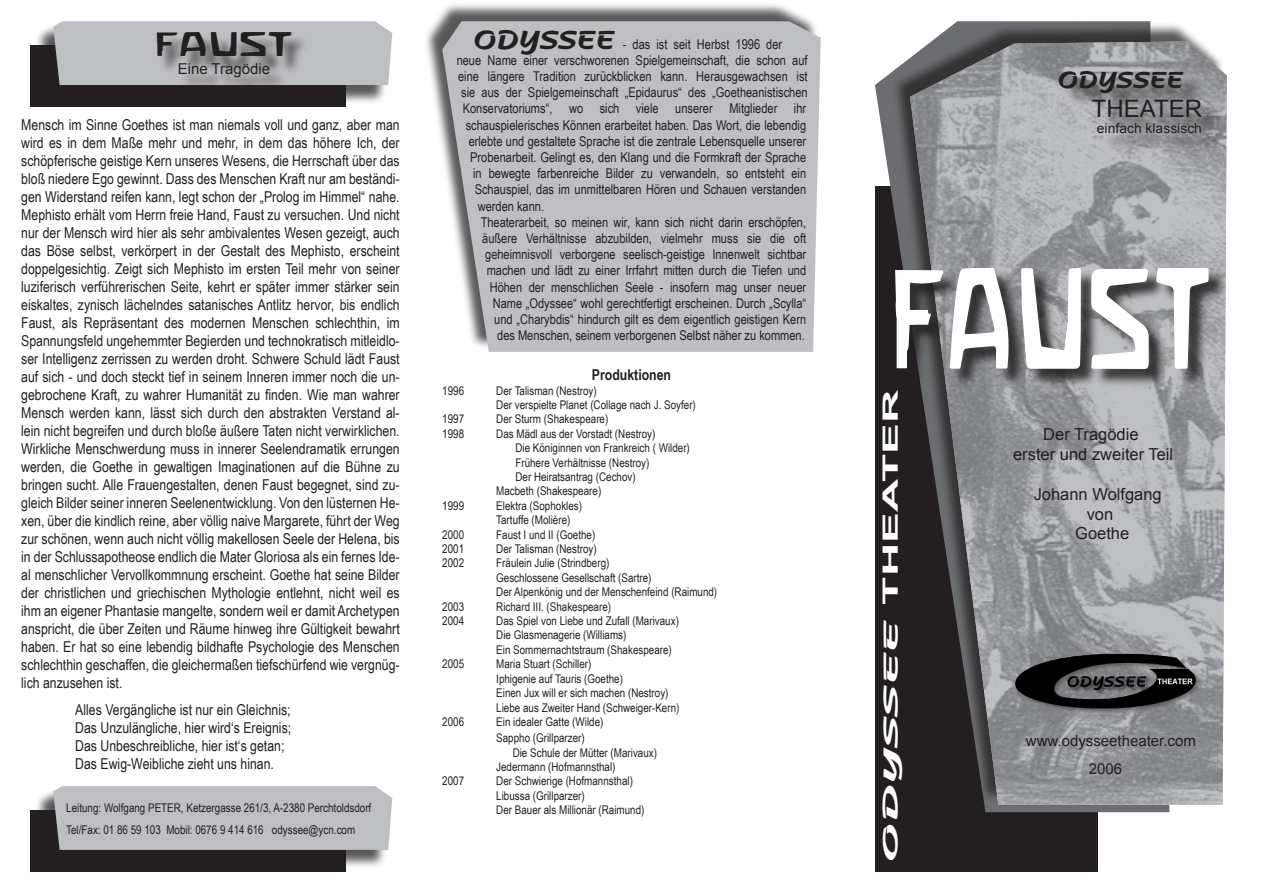
<style>
.page{position:relative;width:1263px;height:893px;background:#fff}
.page>*{position:absolute;margin:0;border:0;box-sizing:border-box;transform-origin:0 0}
.Textabsatz{font:126px "Anthroposophic Style";color:#fff;scale:.83 1}
.t1{font:30px "Anthroposophic Style";color:#231f20;scale:1.5 1}
.t2{font:700 24px "Agfa Nadianne";color:#231f20}
.t3{font:24px "Arial";color:#231f20}
.t4{font:700 21px "Agfa Nadianne";color:#fff;scale:2.2 1}
.t5{font:16.5px "Arial";color:#231f20}
.t6{font:15px/18px "Arial Narrow";color:#231f20;text-align:justify}
.t7{font:15px "Arial";color:#231f20}
.t8{font:700 15px "Arial Narrow";color:#231f20}
.t9{font:13.5px/16.2px "Arial Narrow";color:#231f20;text-align:right}
.t10{font:13.5px "Arial";color:#231f20}
.t11{font:12px "Arial Narrow";color:#231f20}
.s1{font-family:"Agfa Nadianne";font-weight:700;font-size:27px}
.s2{font-family:"Arial"}
</style>
<div class="page">
<div style="left:31px;top:45px;width:315px;height:62px;background:#231f20"></div>
<div style="left:34px;top:22px;width:357px;height:84px;background:#231f20;opacity:.75"></div>
<div style="left:53px;top:21px;width:339px;height:64px;background:#bebfc2"></div>
<div style="left:423px;top:1px;width:397px;height:350px;background:#231f20;opacity:.75"></div>
<svg style="left:442px;top:21px;width:379px;height:331px;background:#bebfc2"></svg>
<div style="left:158px;top:33px;width:153px;height:63px;background:#231f20;opacity:.75"></div>
<div style="left:875px;top:186px;width:222px;height:686px;background:#231f20"></div>
<svg style="left:875px;top:21px;width:294px;height:791px"></svg>
<div style="left:890px;top:22px;width:335px;height:781px;background:#231f20;opacity:.75"></div>
<img style="left:910px;top:41px;width:317px;height:764px">
<img style="left:1011px;top:649px;width:189px;height:64px">
<div style="left:31px;top:810px;width:315px;height:62px;background:#231f20"></div>
<div style="left:34px;top:787px;width:357px;height:84px;background:#231f20;opacity:.75"></div>
<div style="left:53px;top:786px;width:339px;height:64px;background:#bebfc2"></div>
<div style="left:1065px;top:73px;width:160px;height:80px;background:#231f20;opacity:.75"></div>
<div style="left:896px;top:268px;width:333px;height:121px;background:#231f20;opacity:.85"></div>
<p class="t9" style="left:473px;top:35px;width:310px"><span class="s1">ODYSSEE</span> - das ist seit Herbst 1996 der</p>
<p class="t9" style="left:457px;top:51px;width:352px">neue Name einer verschworenen Spielgemeinschaft, die schon auf</p>
<p class="t9" style="left:458px;top:68px;width:351px">eine längere Tradition zurückblicken kann. Herausgewachsen ist</p>
<p class="t9" style="left:461px;top:84px;width:348px">sie aus der Spielgemeinschaft „Epidaurus“ des „Goetheanistischen</p>
<p class="t9" style="left:463px;top:100px;width:345px">Konservatoriums“, wo sich viele unserer Mitglieder ihr</p>
<p class="t9" style="left:466px;top:116px;width:342px">schauspielerisches Können erarbeitet haben. Das Wort, die lebendig</p>
<p class="t9" style="left:469px;top:132px;width:339px">erlebte und gestaltete Sprache ist die zentrale Lebensquelle unserer</p>
<p class="t9" style="left:470px;top:149px;width:338px">Probenarbeit. Gelingt es, den Klang und die Formkraft der Sprache</p>
<p class="t9" style="left:473px;top:165px;width:335px">in bewegte farbenreiche Bilder zu verwandeln, so entsteht ein</p>
<p class="t9" style="left:475px;top:181px;width:333px">Schauspiel, das im unmittelbaren Hören und Schauen verstanden</p>
<p class="t9" style="left:478px;top:197px;width:68px">werden kann.</p>
<p class="t9" style="left:481px;top:213px;width:327px">Theaterarbeit, so meinen wir, kann sich nicht darin erschöpfen, äußere Verhältnisse abzubilden, vielmehr muss sie die oft geheimnisvoll verborgene seelisch-geistige Innenwelt sichtbar machen und lädt zu einer Irrfahrt mitten durch die Tiefen und Höhen der menschlichen Seele - insofern mag unser neuer Name „Odyssee“ wohl gerechtfertigt erscheinen. Durch „Scylla“ und „Charybdis“ hindurch gilt es dem eigentlich geistigen Kern des Menschen, seinem verborgenen Selbst näher zu kommen.</p>
<p class="t1" style="left:155px;top:27px;width:94px">FAUST</p>
<p class="t7" style="left:178px;top:59px;width:94px">Eine Tragödie</p>
<p class="t2" style="left:1057px;top:65px;width:127px">ODYSSEE</p>
<p class="t3" style="left:1092px;top:93px;width:112px">THEATER</p>
<p class="t6" style="left:21px;top:115px;width:380px">Mensch im Sinne Goethes ist man niemals voll und ganz, aber man</p>
<p class="t10" style="left:1097px;top:120px;width:107px">einfach klassisch</p>
<p class="t6" style="left:21px;top:133px;width:380px">wird es in dem Maße mehr und mehr, in dem das höhere Ich, der schöpferische geistige Kern unseres Wesens, die Herrschaft über das bloß niedere Ego gewinnt. Dass des Menschen Kraft nur am beständi&shy;gen Widerstand reifen kann, legt schon der „Prolog im Himmel“ nahe.<br>Mephisto erhält vom Herrn freie Hand, Faust zu versuchen. Und nicht nur der Mensch wird hier als sehr ambivalentes Wesen gezeigt, auch das Böse selbst, verkörpert in der Gestalt des Mephisto, erscheint doppelgesichtig. Zeigt sich Mephisto im ersten Teil mehr von seiner luziferisch verführerischen Seite, kehrt er später immer stärker sein eiskaltes, zynisch lächelndes satanisches Antlitz hervor, bis endlich Faust, als Repräsentant des modernen Menschen schlechthin, im Spannungsfeld ungehemmter Begierden und technokratisch mitleidlo&shy;ser Intelligenz zerrissen zu werden droht. Schwere Schuld lädt Faust auf sich - und doch steckt tief in seinem Inneren immer noch die un&shy;gebrochene Kraft, zu wahrer Humanität zu finden. Wie man wahrer Mensch werden kann, lässt sich durch den abstrakten Verstand al&shy;lein nicht begreifen und durch bloße äußere Taten nicht verwirklichen.<br>Wirkliche Menschwerdung muss in innerer Seelendramatik errungen werden, die Goethe in gewaltigen Imaginationen auf die Bühne zu bringen sucht. Alle Frauengestalten, denen Faust begegnet, sind zu&shy;gleich Bilder seiner inneren Seelenentwicklung. Von den lüsternen He&shy;xen, über die kindlich reine, aber völlig naive Margarete, führt der Weg zur schönen, wenn auch nicht völlig makellosen Seele der Helena, bis in der Schlussapotheose endlich die Mater Gloriosa als ein fernes Ide&shy;al menschlicher Vervollkommnung erscheint. Goethe hat seine Bilder der christlichen und griechischen Mythologie entlehnt, nicht weil es ihm an eigener Phantasie mangelte, sondern weil er damit Archetypen anspricht, die über Zeiten und Räume hinweg ihre Gültigkeit bewahrt haben. Er hat so eine lebendig bildhafte Psychologie des Menschen schlechthin geschaffen, die gleichermaßen tiefschürfend wie vergnüg&shy;lich anzusehen ist.</p>
<p class="t6" style="left:75px;top:700px;width:217px">Alles Vergängliche ist nur ein Gleichnis;</p>
<p class="t6" style="left:75px;top:718px;width:218px">Das Unzulängliche, hier wird‘s Ereignis;</p>
<p class="t6" style="left:75px;top:736px;width:211px">Das Unbeschreibliche, hier ist‘s getan;</p>
<p class="t6" style="left:75px;top:754px;width:200px">Das Ewig-Weibliche zieht uns hinan.</p>
<p class="t7" style="left:1089px;top:758px;width:35px">2006</p>
<p class="Textabsatz" style="left:890px;top:245px;width:390px">FAUST</p>
<p class="t8" style="left:592px;top:364px;width:81px">Produktionen</p>
<p class="t11" style="left:442px;top:382px;width:23px">1996</p>
<p class="t11" style="left:496px;top:382px;width:102px">Der Talisman (Nestroy)</p>
<p class="t11" style="left:496px;top:396px;width:201px">Der verspielte Planet (Collage nach J. Soyfer)</p>
<p class="t11" style="left:442px;top:410px;width:23px">1997</p>
<p class="t11" style="left:496px;top:410px;width:114px">Der Sturm (Shakespeare)</p>
<p class="t11" style="left:442px;top:425px;width:23px">1998</p>
<p class="t11" style="left:496px;top:425px;width:161px">Das Mädl aus der Vorstadt (Nestroy)</p>
<p class="t11" style="left:515px;top:439px;width:176px">Die Königinnen von Frankreich ( Wilder)</p>
<p class="t11" style="left:515px;top:454px;width:135px">Frühere Verhältnisse (Nestroy)</p>
<p class="t11" style="left:515px;top:468px;width:122px">Der Heiratsantrag (Cechov)</p>
<p class="t11" style="left:496px;top:482px;width:107px">Macbeth (Shakespeare)</p>
<p class="t11" style="left:442px;top:497px;width:23px">1999</p>
<p class="t11" style="left:496px;top:497px;width:87px">Elektra (Sophokles)</p>
<p class="t11" style="left:496px;top:511px;width:76px">Tartuffe (Molière)</p>
<p class="t11" style="left:442px;top:526px;width:23px">2000</p>
<p class="t11" style="left:496px;top:526px;width:101px">Faust I und II (Goethe)</p>
<p class="t11" style="left:442px;top:540px;width:23px">2001</p>
<p class="t11" style="left:496px;top:540px;width:102px">Der Talisman (Nestroy)</p>
<p class="t11" style="left:442px;top:554px;width:23px">2002</p>
<p class="t11" style="left:496px;top:554px;width:115px">Fräulein Julie (Strindberg)</p>
<p class="t11" style="left:496px;top:569px;width:157px">Geschlossene Gesellschaft (Sartre)</p>
<p class="t11" style="left:496px;top:583px;width:222px">Der Alpenkönig und der Menschenfeind (Raimund)</p>
<p class="t11" style="left:442px;top:598px;width:23px">2003</p>
<p class="t11" style="left:496px;top:598px;width:116px">Richard III. (Shakespeare)</p>
<p class="t11" style="left:442px;top:612px;width:23px">2004</p>
<p class="t11" style="left:496px;top:612px;width:184px">Das Spiel von Liebe und Zufall (Marivaux)</p>
<p class="t11" style="left:496px;top:626px;width:132px">Die Glasmenagerie (Williams)</p>
<p class="t11" style="left:496px;top:641px;width:177px">Ein Sommernachtstraum (Shakespeare)</p>
<p class="t11" style="left:442px;top:655px;width:23px">2005</p>
<p class="t11" style="left:496px;top:655px;width:97px">Maria Stuart (Schiller)</p>
<p class="t11" style="left:496px;top:670px;width:128px">Iphigenie auf Tauris (Goethe)</p>
<p class="t11" style="left:496px;top:684px;width:174px">Einen Jux will er sich machen (Nestroy)</p>
<p class="t11" style="left:496px;top:698px;width:185px">Liebe aus Zweiter Hand (Schweiger-Kern)</p>
<p class="t11" style="left:442px;top:713px;width:23px">2006</p>
<p class="t11" style="left:496px;top:713px;width:109px">Ein idealer Gatte (Wilde)</p>
<p class="t11" style="left:496px;top:729px;width:90px">Sappho (Grillparzer)</p>
<p class="t11" style="left:513px;top:743px;width:146px">Die Schule der Mütter (Marivaux)</p>
<p class="t11" style="left:496px;top:758px;width:121px">Jedermann (Hofmannsthal)</p>
<p class="t11" style="left:442px;top:772px;width:23px">2007</p>
<p class="t11" style="left:496px;top:772px;width:138px">Der Schwierige (Hofmannsthal)</p>
<p class="t11" style="left:496px;top:787px;width:90px">Libussa (Grillparzer)</p>
<p class="t11" style="left:496px;top:801px;width:150px">Der Bauer als Millionär (Raimund)</p>
<p class="t4" style="left:877px;top:863px;width:216px;rotate:-90deg">ODYSSEE <span class="s2">THEATER</span></p>
<p class="t5" style="left:1043px;top:424px;width:97px">Der Tragödie</p>
<p class="t5" style="left:1013px;top:444px;width:162px">erster und zweiter Teil</p>
<p class="t5" style="left:1034px;top:483px;width:130px">Johann Wolfgang</p>
<p class="t5" style="left:1087px;top:503px;width:28px">von</p>
<p class="t5" style="left:1075px;top:523px;width:56px">Goethe</p>
<p class="t7" style="left:1026px;top:731px;width:172px">www.odysseetheater.com</p>
<p class="t11" style="left:66px;top:799px;width:307px">Leitung: Wolfgang PETER, Ketzergasse 261/3, A-2380 Perchtoldsdorf</p>
<p class="t11" style="left:66px;top:821px;width:290px">Tel/Fax: 01 86 59 103 Mobil: 0676 9 414 616 odyssee@ycn.com</p>
</div>
